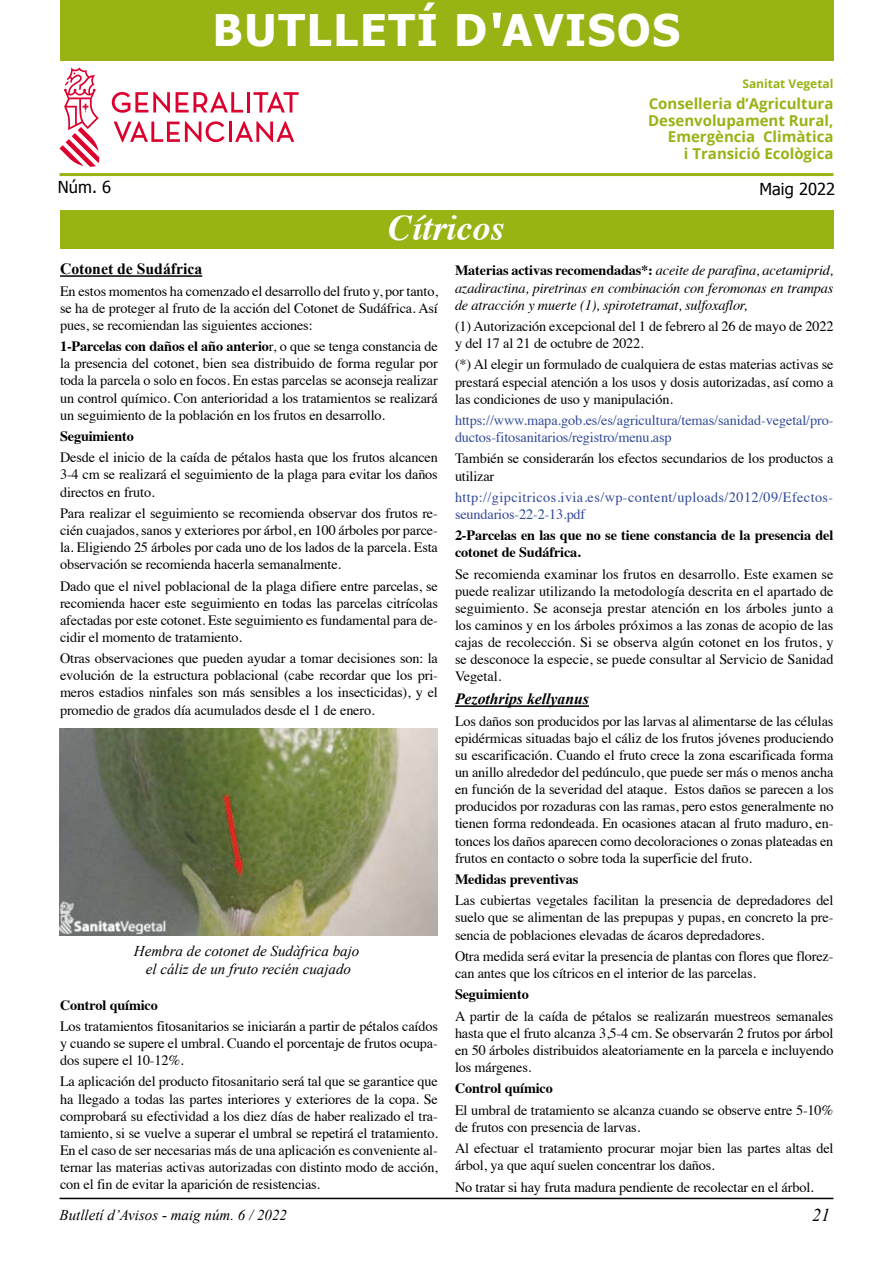
<style>
.page{position:relative;width:893px;height:1263px;background:#fff}
.page>*{position:absolute;margin:0;border:0;box-sizing:border-box;transform-origin:0 0}
.t1{font:700 43.5px "Tahoma";letter-spacing:.04em;color:#fff}
.t2{font:italic 700 36px "Times";color:#fff}
.t3{font:italic 18px "Times New Roman";color:#000}
.t4{font:16.5px "Tahoma";color:#000}
.t5{font:italic 700 15.75px "Times New Roman";color:#000}
.t6{font:700 15.75px "Times New Roman";color:#000}
.t7{font:italic 15px/18px "Times New Roman";color:#000;text-align:center}
.t8{font:700 15px/16.5px "Open Sans";color:#97b314;text-align:right}
.t9{font:14.25px/17.1px "Times";letter-spacing:-.01em;color:#000;text-align:justify}
.t10{font:italic 14.25px/17.1px "Times";letter-spacing:-.01em;color:#000;text-align:justify}
.t11{font:700 14.25px/17.1px "Times";letter-spacing:-.01em;color:#000}
.t12{font:14.25px/17.1px "Times";letter-spacing:-.005em;color:#314a97}
.t13{font:14.25px/17.1px "Times";letter-spacing:.03em;color:#314a97}
.t14{font:700 12px "Open Sans";color:#97b314}
.s1{font-weight:700;font-style:normal}
.s2{font-weight:700}
</style>
<div class="page">
<hr style="left:60px;top:275px;width:142px;height:2px;background:#000">
<div style="left:60px;top:0;width:773px;height:61px;background:#97b314"></div>
<hr style="left:60px;top:173px;width:773px;height:3px;background:#97b314">
<svg style="left:493px;top:13px;width:8px;height:15px"></svg>
<svg style="left:60px;top:67px;width:39px;height:100px"></svg>
<svg style="left:112px;top:92px;width:58px;height:21px"></svg>
<hr style="left:247px;top:92px;width:3px;height:20px;background:#dc002e">
<svg style="left:253px;top:92px;width:46px;height:20px"></svg>
<svg style="left:176px;top:92px;width:67px;height:20px"></svg>
<svg style="left:235px;top:121px;width:59px;height:21px"></svg>
<hr style="left:229px;top:122px;width:3px;height:20px;background:#dc002e">
<svg style="left:114px;top:121px;width:111px;height:21px"></svg>
<div style="left:60px;top:210px;width:773px;height:39px;background:#97b314"></div>
<hr style="left:60px;top:1198px;width:773px;height:1px;background:#000">
<hr style="left:455px;top:705px;width:134px;height:2px;background:#000">
<img style="left:60px;top:728px;width:378px;height:208px">
<h1 class="t1" style="left:213px;top:3px;width:469px">BUTLLETÍ D AVISOS</h1>
<p class="t14" style="left:742px;top:75px;width:93px">Sanitat Vegetal</p>
<p class="t8" style="left:648px;top:95px;width:187px">Conselleria d’Agricultura<br>Desenvolupament Rural,<br>Emergència Climàtica<br>i Transició Ecològica</p>
<p class="t4" style="left:58px;top:177px;width:55px">Núm. 6</p>
<p class="t4" style="left:760px;top:178px;width:77px">Maig 2022</p>
<h2 class="t2" style="left:388px;top:194px;width:118px">Cítricos</h2>
<p class="t10" style="left:455px;top:261px;width:380px"><span class="s1">Materias activas recomendadas*:</span> aceite de parafina, acetamiprid, azadiractina, piretrinas en combinación con feromonas en trampas de atracción y muerte (1), spirotetramat, sulfoxaflor,</p>
<p class="t9" style="left:455px;top:316px;width:380px">(1) Autorización excepcional del 1 de febrero al 26 de mayo de 2022 y del 17 al 21 de octubre de 2022.</p>
<p class="t9" style="left:455px;top:355px;width:380px">(*) Al elegir un formulado de cualquiera de estas materias activas se prestará especial atención a los usos y dosis autorizadas, así como a las condiciones de uso y manipulación.</p>
<p class="t12" style="left:455px;top:410px;width:380px">https://www.mapa.gob.es/es/agricultura/temas/sanidad-vegetal/pro&shy;ductos-fitosanitarios/registro/menu.asp</p>
<p class="t9" style="left:455px;top:449px;width:380px">También se considerarán los efectos secundarios de los productos a utilizar</p>
<p class="t13" style="left:455px;top:487px;width:380px">http://gipcitricos.ivia.es/wp-content/uploads/2012/09/Efectos&shy;seundarios-22-2-13.pdf</p>
<p class="t11" style="left:455px;top:525px;width:380px">2-Parcelas en las que no se tiene constancia de la presencia del cotonet de Sudáfrica.</p>
<p class="t9" style="left:455px;top:564px;width:380px">Se recomienda examinar los frutos en desarrollo. Este examen se puede realizar utilizando la metodología descrita en el apartado de seguimiento. Se aconseja prestar atención en los árboles junto a los caminos y en los árboles próximos a las zonas de acopio de las cajas de recolección. Si se observa algún cotonet en los frutos, y se desconoce la especie, se puede consultar al Servicio de Sanidad Vegetal.</p>
<p class="t5" style="left:455px;top:690px;width:135px">Pezothrips kellyanus</p>
<p class="t9" style="left:455px;top:711px;width:380px">Los daños son producidos por las larvas al alimentarse de las células epidérmicas situadas bajo el cáliz de los frutos jóvenes produciendo su escarificación. Cuando el fruto crece la zona escarificada forma un anillo alrededor del pedúnculo, que puede ser más o menos ancha en función de la severidad del ataque. Estos daños se parecen a los producidos por rozaduras con las ramas, pero estos generalmente no tienen forma redondeada. En ocasiones atacan al fruto maduro, en&shy;tonces los daños aparecen como decoloraciones o zonas plateadas en frutos en contacto o sobre toda la superficie del fruto.</p>
<p class="t11" style="left:455px;top:869px;width:125px">Medidas preventivas</p>
<p class="t9" style="left:455px;top:891px;width:380px">Las cubiertas vegetales facilitan la presencia de depredadores del suelo que se alimentan de las prepupas y pupas, en concreto la pre&shy;sencia de poblaciones elevadas de ácaros depredadores.</p>
<p class="t9" style="left:455px;top:946px;width:380px">Otra medida será evitar la presencia de plantas con flores que florez&shy;can antes que los cítricos en el interior de las parcelas.</p>
<p class="t11" style="left:455px;top:984px;width:75px">Seguimiento</p>
<p class="t9" style="left:455px;top:1006px;width:380px">A partir de la caída de pétalos se realizarán muestreos semanales hasta que el fruto alcanza 3,5-4 cm. Se observarán 2 frutos por árbol en 50 árboles distribuidos aleatoriamente en la parcela e incluyendo los márgenes.</p>
<p class="t11" style="left:455px;top:1078px;width:99px">Control químico</p>
<p class="t9" style="left:455px;top:1100px;width:380px">El umbral de tratamiento se alcanza cuando se observe entre 5-10% de frutos con presencia de larvas.</p>
<p class="t9" style="left:455px;top:1138px;width:380px">Al efectuar el tratamiento procurar mojar bien las partes altas del árbol, ya que aquí suelen concentrar los daños.</p>
<p class="t9" style="left:455px;top:1177px;width:360px">No tratar si hay fruta madura pendiente de recolectar en el árbol.</p>
<p class="t6" style="left:60px;top:260px;width:144px">Cotonet de Sudáfrica</p>
<p class="t9" style="left:60px;top:281px;width:379px">En estos momentos ha comenzado el desarrollo del fruto y, por tanto, se ha de proteger al fruto de la acción del Cotonet de Sudáfrica. Así pues, se recomiendan las siguientes acciones:</p>
<p class="t9" style="left:60px;top:337px;width:379px"><span class="s2">1-Parcelas con daños el año anterio</span>r, o que se tenga constancia de la presencia del cotonet, bien sea distribuido de forma regular por toda la parcela o solo en focos. En estas parcelas se aconseja realizar un control químico. Con anterioridad a los tratamientos se realizará un seguimiento de la población en los frutos en desarrollo.</p>
<p class="t11" style="left:60px;top:426px;width:75px">Seguimiento</p>
<p class="t9" style="left:60px;top:448px;width:379px">Desde el inicio de la caída de pétalos hasta que los frutos alcancen 3-4 cm se realizará el seguimiento de la plaga para evitar los daños directos en fruto.</p>
<p class="t9" style="left:60px;top:503px;width:379px">Para realizar el seguimiento se recomienda observar dos frutos re&shy;cién cuajados, sanos y exteriores por árbol, en 100 árboles por parce&shy;la. Eligiendo 25 árboles por cada uno de los lados de la parcela. Esta observación se recomienda hacerla semanalmente.</p>
<p class="t9" style="left:60px;top:576px;width:379px">Dado que el nivel poblacional de la plaga difiere entre parcelas, se recomienda hacer este seguimiento en todas las parcelas citrícolas afectadas por este cotonet. Este seguimiento es fundamental para de&shy;cidir el momento de tratamiento.</p>
<p class="t9" style="left:60px;top:649px;width:379px">Otras observaciones que pueden ayudar a tomar decisiones son: la evolución de la estructura poblacional (cabe recordar que los pri&shy;meros estadios ninfales son más sensibles a los insecticidas), y el promedio de grados día acumulados desde el 1 de enero.</p>
<p class="t7" style="left:134px;top:942px;width:227px">Hembra de cotonet de Sudàfrica bajo el cáliz de un fruto recién cuajado</p>
<p class="t11" style="left:60px;top:995px;width:99px">Control químico</p>
<p class="t9" style="left:60px;top:1016px;width:379px">Los tratamientos fitosanitarios se iniciarán a partir de pétalos caídos y cuando se supere el umbral. Cuando el porcentaje de frutos ocupa&shy;dos supere el 10-12%.</p>
<p class="t9" style="left:60px;top:1072px;width:379px">La aplicación del producto fitosanitario será tal que se garantice que ha llegado a todas las partes interiores y exteriores de la copa. Se comprobará su efectividad a los diez días de haber realizado el tra&shy;tamiento, si se vuelve a superar el umbral se repetirá el tratamiento.<br>En el caso de ser necesarias más de una aplicación es conveniente al&shy;ternar las materias activas autorizadas con distinto modo de acción, con el fin de evitar la aparición de resistencias.</p>
<p class="t7" style="left:60px;top:1206px;width:229px">Butlletí d’Avisos - maig núm. 6 / 2022</p>
<p class="t3" style="left:812px;top:1205px;width:19px">21</p>
</div>
